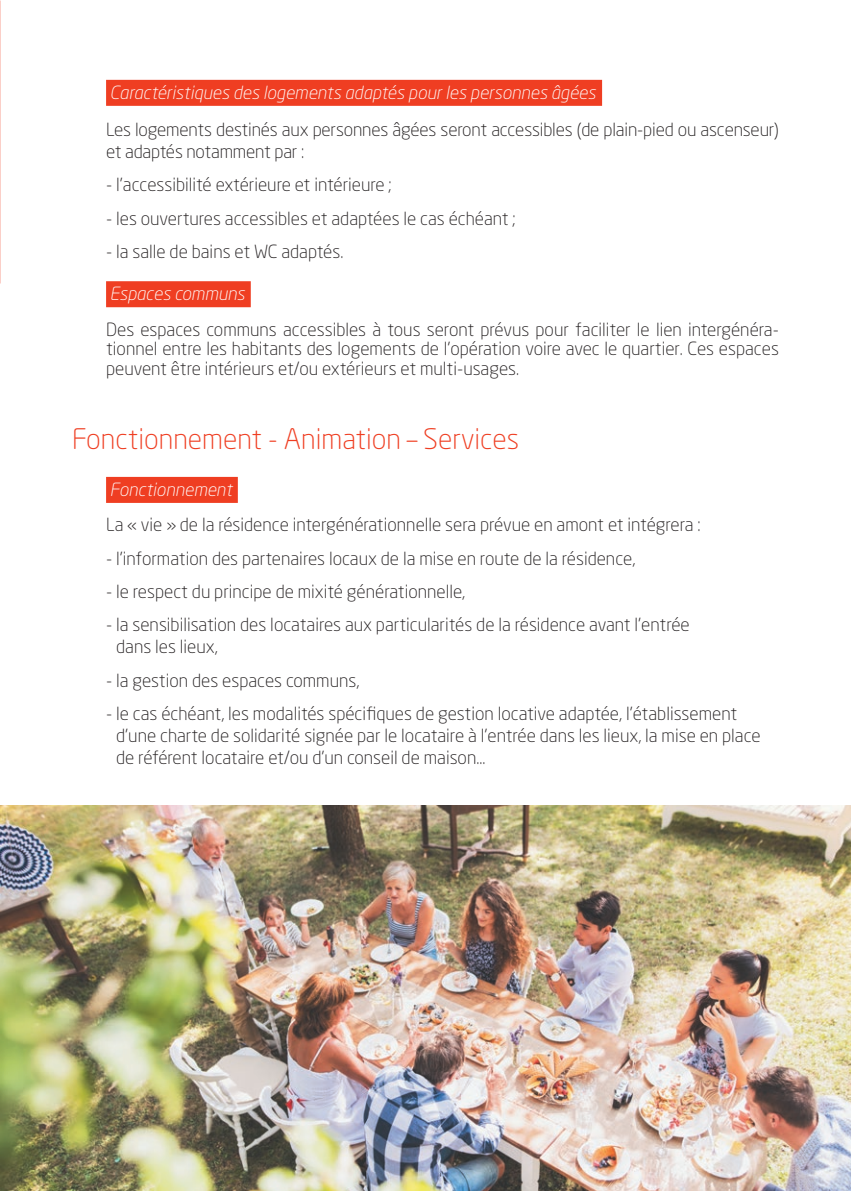
<style>
.page{position:relative;width:851px;height:1191px;background:#fff}
.page>*{position:absolute;margin:0;border:0;box-sizing:border-box;transform-origin:0 0}
.Heading_2{font:300 28px "Neo Sans Std";color:#ef3e22}
.t1{font:300 18px/22px "Neo Sans Std";color:#231f20}
.t2{font:italic 300 18px "Neo Sans Std";color:#fff}
</style>
<div class="page">
<div style="left:106px;top:80px;width:496px;height:26px;background:#ef3e22"></div>
<div style="left:106px;top:281px;width:145px;height:26px;background:#ef3e22"></div>
<div style="left:106px;top:477px;width:132px;height:26px;background:#ef3e22"></div>
<img style="left:0;top:805px;width:850px;height:386px">
<p class="t2" style="left:110px;top:82px;width:487px">Caractéristiques des logements adaptés pour les personnes âgées</p>
<p class="t1" style="left:106px;top:119px;width:674px">Les logements destinés aux personnes âgées seront accessibles (de plain-pied ou ascenseur) et adaptés notamment par :</p>
<p class="t1" style="left:106px;top:174px;width:287px">- l’accessibilité extérieure et intérieure ;</p>
<p class="t1" style="left:106px;top:207px;width:411px">- les ouvertures accessibles et adaptées le cas échéant ;</p>
<p class="t1" style="left:106px;top:240px;width:239px">- la salle de bains et WC adaptés.</p>
<p class="t2" style="left:110px;top:283px;width:136px">Espaces communs</p>
<p class="t1" style="left:106px;top:319px;width:674px;line-height:19.4px;text-align:justify">Des espaces communs accessibles à tous seront prévus pour faciliter le lien intergénéra&shy;tionnel entre les habitants des logements de l’opération voire avec le quartier. Ces espaces peuvent être intérieurs et/ou extérieurs et multi-usages.</p>
<p class="Heading_2" style="left:72px;top:422px;width:448px">Fonctionnement - Animation – Services</p>
<p class="t2" style="left:110px;top:478px;width:124px">Fonctionnement</p>
<p class="t1" style="left:106px;top:513px;width:596px">La « vie » de la résidence intergénérationnelle sera prévue en amont et intégrera :</p>
<p class="t1" style="left:106px;top:547px;width:530px">- l’information des partenaires locaux de la mise en route de la résidence,</p>
<p class="t1" style="left:106px;top:580px;width:360px">- le respect du principe de mixité générationnelle,</p>
<p class="t1" style="left:116px;top:613px;width:575px;text-indent:-10px">- la sensibilisation des locataires aux particularités de la résidence avant l’entrée dans les lieux,</p>
<p class="t1" style="left:106px;top:669px;width:255px">- la gestion des espaces communs,</p>
<p class="t1" style="left:116px;top:702px;width:646px;text-indent:-10px">- le cas échéant, les modalités spécifiques de gestion locative adaptée, l’établissement d’une charte de solidarité signée par le locataire à l’entrée dans les lieux, la mise en place de référent locataire et/ou d’un conseil de maison...</p>
</div>
